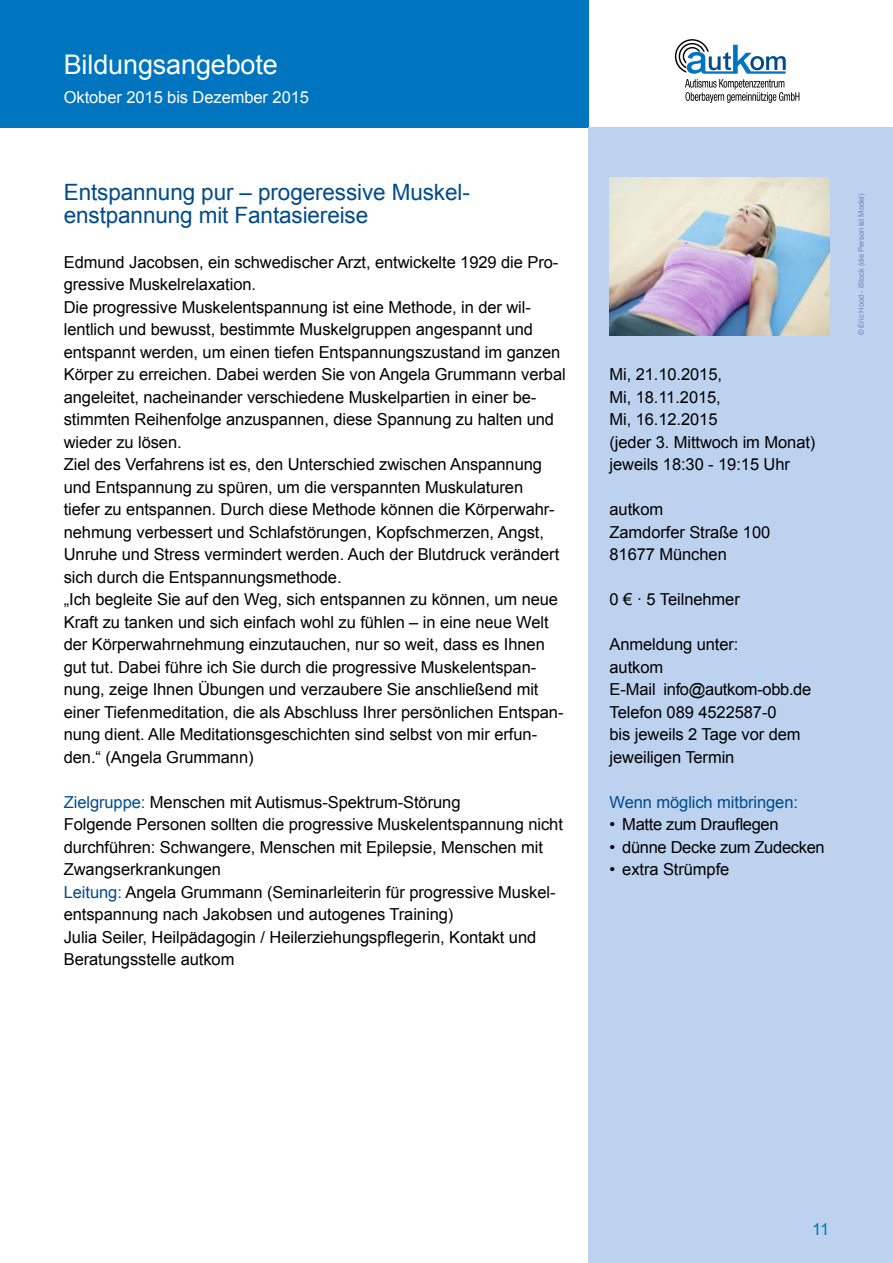
<style>
.page{position:relative;width:893px;height:1263px;background:#fff}
.page>*{position:absolute;margin:0;border:0;box-sizing:border-box;transform-origin:0 0}
.t1{font:27px "Arial";letter-spacing:-.005em;color:#fff}
.t2{font:22.5px/22.5px "Arial";letter-spacing:-.005em;color:#004b8b}
.t3{font:16.5px/22.5px "Arial";letter-spacing:-.005em;color:#000}
.t4{font:16.5px "Arial";letter-spacing:-.005em;color:#fff}
.t5{font:16.5px "Arial";letter-spacing:-.005em;color:#004b8b}
.t6{font:16.5px "Arial";color:#0075bf}
.t7{font:7.5px "Arial";letter-spacing:-.005em;color:#6786b7}
.s1{color:#004b8b}
</style>
<div class="page">
<svg style="left:675px;top:39px;width:124px;height:64px"></svg>
<div style="left:0;top:0;width:588px;height:128px;background:#0075bf"></div>
<div style="left:588px;top:128px;width:305px;height:1135px;background:#bcd2ee"></div>
<img style="left:609px;top:178px;width:220px;height:157px">
<h1 class="t1" style="left:64px;top:47px;width:216px">Bildungsangebote</h1>
<p class="t4" style="left:64px;top:86px;width:247px">Oktober 2015 bis Dezember 2015</p>
<h2 class="t2" style="left:64px;top:181px;width:406px">Entspannung pur – progeressive Muskel&shy;enstpannung mit Fantasiereise</h2>
<p class="t3" style="left:64px;top:251px;width:503px">Edmund Jacobsen, ein schwedischer Arzt, entwickelte 1929 die Pro&shy;gressive Muskelrelaxation.<br>Die progressive Muskelentspannung ist eine Methode, in der wil&shy;lentlich und bewusst, bestimmte Muskelgruppen angespannt und entspannt werden, um einen tiefen Entspannungszustand im ganzen Körper zu erreichen. Dabei werden Sie von Angela Grummann verbal angeleitet, nacheinander verschiedene Muskelpartien in einer be&shy;stimmten Reihenfolge anzuspannen, diese Spannung zu halten und wieder zu lösen.<br>Ziel des Verfahrens ist es, den Unterschied zwischen Anspannung und Entspannung zu spüren, um die verspannten Muskulaturen<br>tiefer zu entspannen. Durch diese Methode können die Körperwahr&shy;nehmung verbessert und Schlafstörungen, Kopfschmerzen, Angst, Unruhe und Stress vermindert werden. Auch der Blutdruck verändert sich durch die Entspannungsmethode.<br>„Ich begleite Sie auf den Weg, sich entspannen zu können, um neue Kraft zu tanken und sich einfach wohl zu fühlen – in eine neue Welt der Körperwahrnehmung einzutauchen, nur so weit, dass es Ihnen gut tut. Dabei führe ich Sie durch die progressive Muskelentspan&shy;nung, zeige Ihnen Übungen und verzaubere Sie anschließend mit einer Tiefenmeditation, die als Abschluss Ihrer persönlichen Entspan&shy;nung dient. Alle Meditationsgeschichten sind selbst von mir erfun&shy;den.“ (Angela Grummann)</p>
<p class="t3" style="left:64px;top:791px;width:501px"><span class="s1">Zielgruppe:</span> Menschen mit Autismus-Spektrum-Störung<br>Folgende Personen sollten die progressive Muskelentspannung nicht durchführen: Schwangere, Menschen mit Epilepsie, Menschen mit Zwangserkrankungen<br><span class="s1">Leitung:</span> Angela Grummann (Seminarleiterin für progressive Muskel&shy;entspannung nach Jakobsen und autogenes Training)<br>Julia Seiler, Heilpädagogin / Heilerziehungspflegerin, Kontakt und Beratungsstelle autkom</p>
<p class="t3" style="left:609px;top:363px;width:207px">Mi, 21.10.2015,<br>Mi, 18.11.2015,<br>Mi, 16.12.2015<br>(jeder 3. Mittwoch im Monat) jeweils 18:30 - 19:15 Uhr</p>
<p class="t3" style="left:609px;top:498px;width:162px">autkom<br>Zamdorfer Straße 100<br>81677 München</p>
<p class="t3" style="left:609px;top:588px;width:132px">0 € · 5 Teilnehmer</p>
<p class="t3" style="left:609px;top:633px;width:203px">Anmeldung unter:<br>autkom<br>E-Mail info@autkom-obb.de<br>Telefon 089 4522587-0<br>bis jeweils 2 Tage vor dem jeweiligen Termin</p>
<p class="t5" style="left:609px;top:791px;width:190px">Wenn möglich mitbringen:</p>
<p class="t3" style="left:609px;top:813px;width:171px">• Matte zum Drauflegen</p>
<p class="t3" style="left:609px;top:836px;width:217px">• dünne Decke zum Zudecken</p>
<p class="t3" style="left:609px;top:858px;width:121px">• extra Strümpfe</p>
<p class="t7" style="left:856px;top:335px;width:143px;rotate:-90deg">© Eric Hood - iStock (die Person ist Model)</p>
<p class="t6" style="left:812px;top:1218px;width:19px">11</p>
</div>
